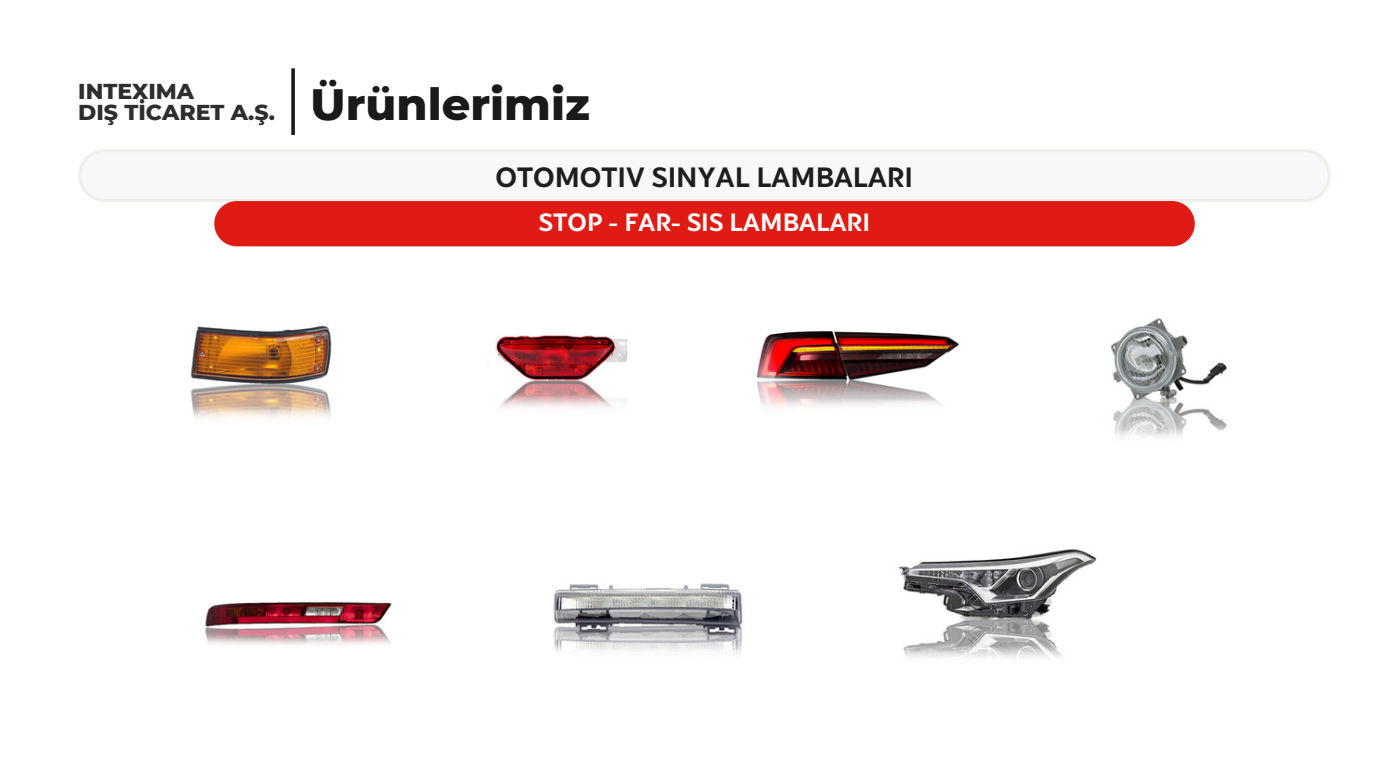
<style>
.page{position:relative;width:1380px;height:776px;background:#fff}
.page>*{position:absolute;margin:0;border:0;box-sizing:border-box;transform-origin:0 0}
.t1{font:800 44.8px "Montserrat";color:#1b1a1a}
.t2{font:700 27.8px "Blacker Sans Pro";color:#1e1e1e}
.t3{font:700 24.8px "Blacker Sans Pro";color:#fff}
.t4{font:800 22px "Montserrat";color:#2e2e2e}
</style>
<div class="page">
<svg style="left:291px;top:68px;width:4px;height:67px"></svg>
<svg style="left:78px;top:149px;width:1253px;height:53px"></svg>
<div style="left:214px;top:201px;width:981px;height:45px;background:#e01b13;border-radius:23px"></div>
<img style="left:756px;top:331px;width:203px;height:76px">
<img style="left:205px;top:602px;width:187px;height:43px">
<img style="left:487px;top:335px;width:141px;height:73px">
<img style="left:553px;top:583px;width:190px;height:70px">
<img style="left:899px;top:549px;width:198px;height:109px">
<img style="left:190px;top:325px;width:142px;height:94px">
<img style="left:1110px;top:318px;width:117px;height:120px">
<p class="t4" style="left:78px;top:77px;width:117px">INTEXIMA</p>
<p class="t4" style="left:78px;top:99px;width:198px">DIŞ TİCARET A.Ş.</p>
<p class="t1" style="left:311px;top:76px;width:281px">Ürünlerimiz</p>
<p class="t2" style="left:495px;top:159px;width:419px">OTOMOTIV SINYAL LAMBALARI</p>
<p class="t3" style="left:539px;top:207px;width:333px">STOP - FAR- SIS LAMBALARI</p>
</div>
